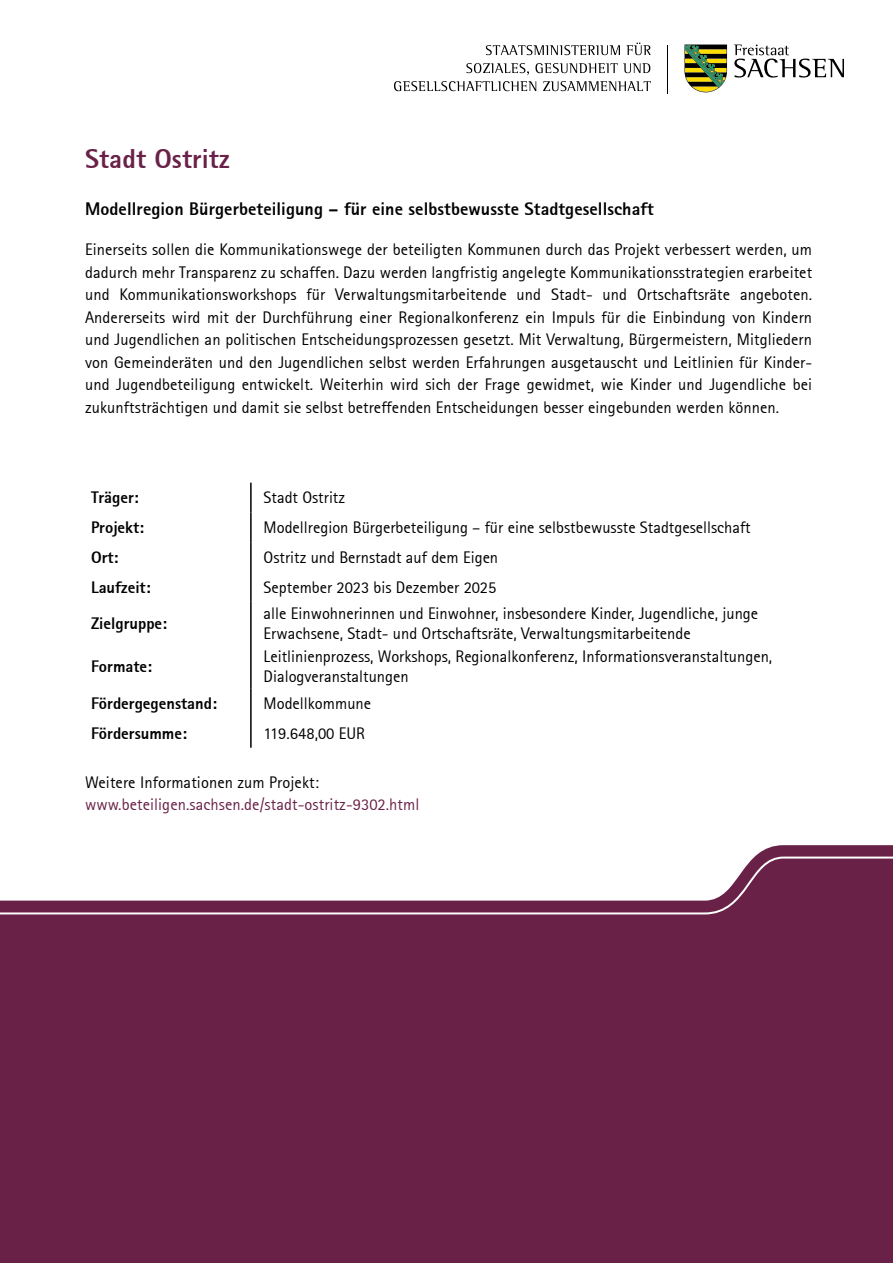
<style>
.page{position:relative;width:893px;height:1263px;background:#fff}
.page>*{position:absolute;margin:0;border:0;box-sizing:border-box;transform-origin:0 0}
.Verein{font:800 27px "Rotis Sans Serif";letter-spacing:.005em;color:#692147}
.Projektbeschreibung_Überschrift{font:800 18px "Rotis Sans Serif";letter-spacing:.005em;color:#000}
.Projektbeschreigung_Fließtext{font:16.5px/22.5px "Rotis Sans Serif";letter-spacing:.005em;color:#000;text-align:justify}
.Tabelle_Text_rechts{font:16.5px/19.8px "Rotis Sans Serif";color:#000}
.Tabelle_Text_links{font:800 16.5px "Rotis Sans Serif";color:#000}
.Text{font:16.5px "Rotis Sans Serif";letter-spacing:.005em;color:#692147}
.www{font:16.5px "Rotis Sans Serif";letter-spacing:.005em;color:#000}
</style>
<div class="page">
<hr style="left:667px;top:45px;width:1px;height:49px;background:#000">
<svg style="left:486px;top:45px;width:134px;height:10px"></svg>
<svg style="left:626px;top:43px;width:25px;height:12px"></svg>
<svg style="left:466px;top:63px;width:63px;height:12px"></svg>
<svg style="left:535px;top:63px;width:115px;height:10px"></svg>
<svg style="left:394px;top:81px;width:142px;height:10px"></svg>
<svg style="left:543px;top:81px;width:108px;height:10px"></svg>
<svg style="left:734px;top:45px;width:110px;height:33px"></svg>
<svg style="left:684px;top:45px;width:43px;height:47px;background:#747e38"></svg>
<hr style="left:250px;top:483px;width:2px;height:29px;background:#000">
<hr style="left:250px;top:512px;width:2px;height:30px;background:#000">
<hr style="left:250px;top:542px;width:2px;height:30px;background:#000">
<hr style="left:250px;top:572px;width:2px;height:30px;background:#000">
<hr style="left:250px;top:602px;width:2px;height:43px;background:#000">
<hr style="left:250px;top:645px;width:2px;height:43px;background:#000">
<hr style="left:250px;top:688px;width:2px;height:30px;background:#000">
<hr style="left:250px;top:718px;width:2px;height:30px;background:#000">
<svg style="left:0;top:845px;width:893px;height:418px;background:#7a3a5c"></svg>
<h1 class="Verein" style="left:85px;top:141px;width:146px">Stadt Ostritz</h1>
<h2 class="Projektbeschreibung_Überschrift" style="left:85px;top:197px;width:570px">Modellregion Bürgerbeteiligung – für eine selbstbewusste Stadtgesellschaft</h2>
<p class="Projektbeschreigung_Fließtext" style="left:85px;top:238px;width:729px">Einerseits sollen die Kommunikationswege der beteiligten Kommunen durch das Projekt verbessert werden, um dadurch mehr Transparenz zu schaffen. Dazu werden langfristig angelegte Kommunikationsstrategien erarbeitet und Kommunikationsworkshops für Verwaltungsmitarbeitende und Stadt- und Ortschaftsräte angeboten.<br>Andererseits wird mit der Durchführung einer Regionalkonferenz ein Impuls für die Einbindung von Kindern und Jugendlichen an politischen Entscheidungsprozessen gesetzt. Mit Verwaltung, Bürgermeistern, Mitgliedern von Gemeinderäten und den Jugendlichen selbst werden Erfahrungen ausgetauscht und Leitlinien für Kinder&shy;und Jugendbeteiligung entwickelt. Weiterhin wird sich der Frage gewidmet, wie Kinder und Jugendliche bei zukunftsträchtigen und damit sie selbst betreffenden Entscheidungen besser eingebunden werden können.</p>
<p class="Tabelle_Text_links" style="left:91px;top:487px;width:49px">Träger:</p>
<p class="Tabelle_Text_rechts" style="left:264px;top:488px;width:83px">Stadt Ostritz</p>
<p class="Tabelle_Text_links" style="left:91px;top:517px;width:55px">Projekt:</p>
<p class="Tabelle_Text_rechts" style="left:264px;top:517px;width:489px">Modellregion Bürgerbeteiligung – für eine selbstbewusste Stadtgesellschaft</p>
<p class="Tabelle_Text_links" style="left:91px;top:547px;width:29px">Ort:</p>
<p class="Tabelle_Text_rechts" style="left:264px;top:547px;width:236px">Ostritz und Bernstadt auf dem Eigen</p>
<p class="Tabelle_Text_links" style="left:91px;top:576px;width:61px">Laufzeit:</p>
<p class="Tabelle_Text_rechts" style="left:264px;top:577px;width:234px">September 2023 bis Dezember 2025</p>
<p class="Tabelle_Text_links" style="left:91px;top:613px;width:78px">Zielgruppe:</p>
<p class="Tabelle_Text_rechts" style="left:264px;top:603px;width:496px">alle Einwohnerinnen und Einwohner, insbesondere Kinder, Jugendliche, junge<br>Erwachsene, Stadt- und Ortschaftsräte, Verwaltungsmitarbeitende</p>
<p class="Tabelle_Text_links" style="left:91px;top:656px;width:63px">Formate:</p>
<p class="Tabelle_Text_rechts" style="left:264px;top:647px;width:510px">Leitlinienprozess, Workshops, Regionalkonferenz, Informationsveranstaltungen,<br>Dialogveranstaltungen</p>
<p class="Tabelle_Text_links" style="left:91px;top:693px;width:127px">Fördergegenstand:</p>
<p class="Tabelle_Text_rechts" style="left:264px;top:693px;width:109px">Modellkommune</p>
<p class="Tabelle_Text_links" style="left:91px;top:722px;width:97px">Fördersumme:</p>
<p class="Tabelle_Text_rechts" style="left:264px;top:723px;width:103px">119.648,00 EUR</p>
<p class="www" style="left:85px;top:772px;width:235px">Weitere Informationen zum Projekt:</p>
<p class="Text" style="left:85px;top:795px;width:336px">www.beteiligen.sachsen.de/stadt-ostritz-9302.html</p>
</div>
